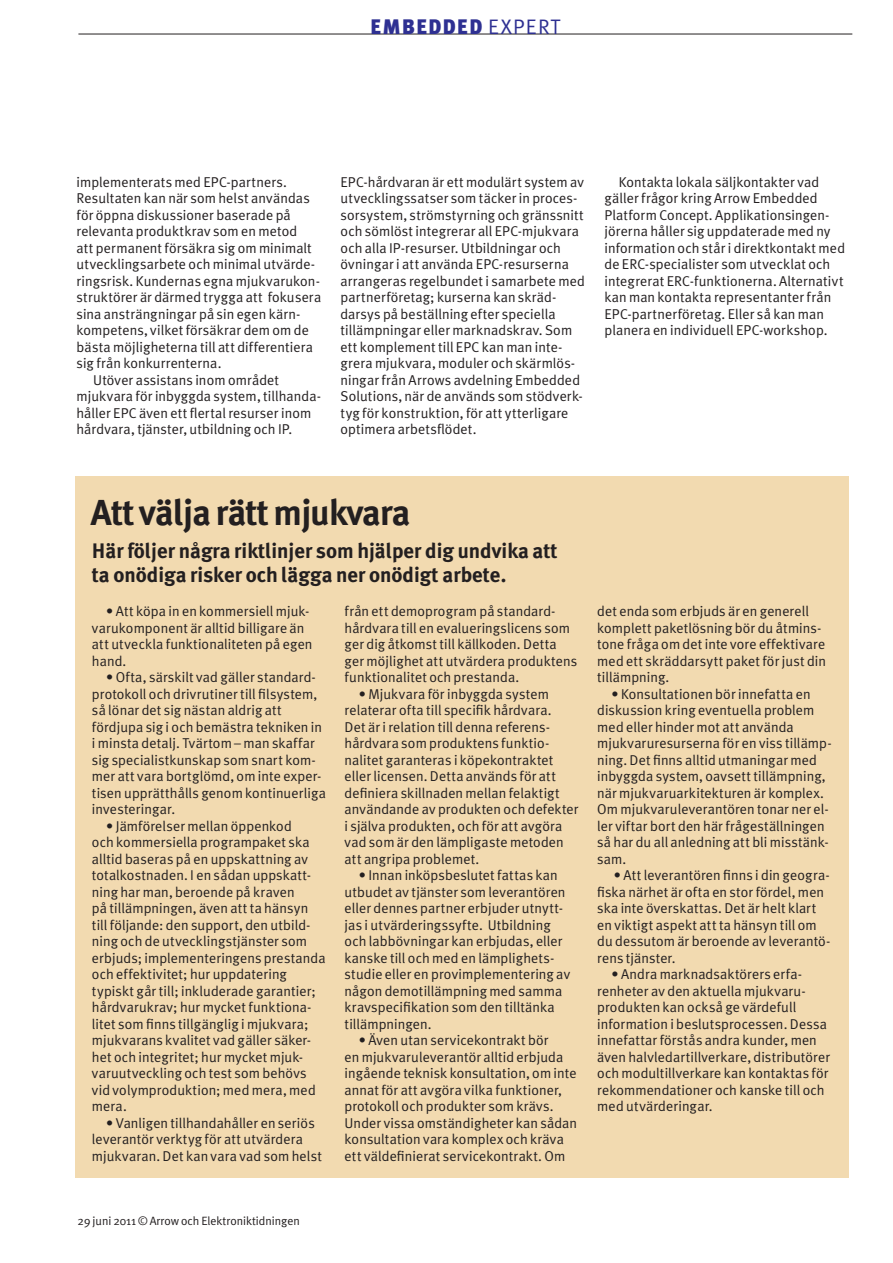
<style>
.page{position:relative;width:893px;height:1263px;background:#fff}
.page>*{position:absolute;margin:0;border:0;box-sizing:border-box;transform-origin:0 0}
.Mindre_Rubrik{font:700 36px "Meta Plus";letter-spacing:-.02em;color:#231f20}
.Stor_Ingress{font:700 21px "Meta Plus";color:#231f20}
.t1{font:900 21px "Meta Plus";letter-spacing:.05em;color:#2e3092}
.Expert_brödtext_med{font:14.25px/16.5px "Meta Plus Normal";letter-spacing:.005em;color:#231f20}
.t2{font:12px "Meta Plus Normal";color:#231f20}
.s1{font-family:"Meta Plus Normal";font-weight:400}
</style>
<div class="page">
<hr style="left:78px;top:34px;width:774px;height:1px;background:#231f20">
<div style="left:75px;top:476px;width:774px;height:702px;background:#f2dab0"></div>
<p class="t1" style="left:370px;top:14px;width:192px">EMBEDDED <span class="s1">EXPERT</span></p>
<p class="Expert_brödtext_med" style="left:77px;top:174px;width:246px">implementerats med EPC-partners.<br>Resultaten kan när som helst användas för öppna diskussioner baserade på relevanta produktkrav som en metod<br>att permanent försäkra sig om minimalt utvecklingsarbete och minimal utvärde&shy;ringsrisk. Kundernas egna mjukvarukon&shy;struktörer är därmed trygga att fokusera sina ansträngningar på sin egen kärn&shy;kompetens, vilket försäkrar dem om de bästa möjligheterna till att differentiera sig från konkurrenterna.</p>
<p class="Expert_brödtext_med" style="left:77px;top:372px;width:246px;text-indent:17px">Utöver assistans inom området mjukvara för inbyggda system, tillhanda&shy;håller EPC även ett flertal resurser inom hårdvara, tjänster, utbildning och IP.</p>
<p class="Expert_brödtext_med" style="left:340px;top:174px;width:246px">EPC-hårdvaran är ett modulärt system av utvecklingssatser som täcker in proces&shy;sorsystem, strömstyrning och gränssnitt och sömlöst integrerar all EPC-mjukvara och alla IP-resurser. Utbildningar och övningar i att använda EPC-resurserna arrangeras regelbundet i samarbete med partnerföretag; kurserna kan skräd&shy;darsys på beställning efter speciella tillämpningar eller marknadskrav. Som ett komplement till EPC kan man inte&shy;grera mjukvara, moduler och skärmlös&shy;ningar från Arrows avdelning Embedded Solutions, när de används som stödverk&shy;tyg för konstruktion, för att ytterligare optimera arbetsflödet.</p>
<p class="Expert_brödtext_med" style="left:604px;top:174px;width:242px;text-indent:14px">Kontakta lokala säljkontakter vad gäller frågor kring Arrow Embedded Platform Concept. Applikationsingen&shy;jörerna håller sig uppdaterade med ny information och står i direktkontakt med de ERC-specialister som utvecklat och integrerat ERC-funktionerna. Alternativt kan man kontakta representanter från EPC-partnerföretag. Eller så kan man planera en individuell EPC-workshop.</p>
<p class="Mindre_Rubrik" style="left:91px;top:491px;width:321px">Att välja rätt mjukvara</p>
<p class="Stor_Ingress" style="left:92px;top:539px;width:467px">Här följer några riktlinjer som hjälper dig undvika att</p>
<p class="Stor_Ingress" style="left:92px;top:563px;width:416px">ta onödiga risker och lägga ner onödigt arbete.</p>
<p class="Expert_brödtext_med" style="left:92px;top:603px;width:222px;text-indent:14px">• Att köpa in en kommersiell mjuk&shy;varukomponent är alltid billigare än att utveckla funktionaliteten på egen hand.</p>
<p class="Expert_brödtext_med" style="left:92px;top:669px;width:236px;text-indent:14px">• Ofta, särskilt vad gäller standard&shy;protokoll och drivrutiner till filsystem, så lönar det sig nästan aldrig att fördjupa sig i och bemästra tekniken in i minsta detalj. Tvärtom – man skaffar sig specialistkunskap som snart kom&shy;mer att vara bortglömd, om inte exper&shy;tisen upprätthålls genom kontinuerliga investeringar.</p>
<p class="Expert_brödtext_med" style="left:92px;top:817px;width:235px;text-indent:14px">• Jämförelser mellan öppenkod<br>och kommersiella programpaket ska alltid baseras på en uppskattning av totalkostnaden. I en sådan uppskatt&shy;ning har man, beroende på kraven<br>på tillämpningen, även att ta hänsyn till följande: den support, den utbild&shy;ning och de utvecklingstjänster som erbjuds; implementeringens prestanda och effektivitet; hur uppdatering typiskt går till; inkluderade garantier; hårdvarukrav; hur mycket funktiona&shy;litet som finns tillgänglig i mjukvara; mjukvarans kvalitet vad gäller säker&shy;het och integritet; hur mycket mjuk&shy;varuutveckling och test som behövs vid volymproduktion; med mera, med mera.</p>
<p class="Expert_brödtext_med" style="left:92px;top:1114px;width:232px;text-indent:14px">• Vanligen tillhandahåller en seriös leverantör verktyg för att utvärdera mjukvaran. Det kan vara vad som helst</p>
<p class="Expert_brödtext_med" style="left:345px;top:603px;width:234px">från ett demoprogram på standard&shy;hårdvara till en evalueringslicens som ger dig åtkomst till källkoden. Detta ger möjlighet att utvärdera produktens funktionalitet och prestanda.</p>
<p class="Expert_brödtext_med" style="left:345px;top:685px;width:236px;text-indent:14px">• Mjukvara för inbyggda system relaterar ofta till specifik hårdvara.<br>Det är i relation till denna referens&shy;hårdvara som produktens funktio&shy;nalitet garanteras i köpekontraktet eller licensen. Detta används för att definiera skillnaden mellan felaktigt användande av produkten och defekter i själva produkten, och för att avgöra vad som är den lämpligaste metoden att angripa problemet.</p>
<p class="Expert_brödtext_med" style="left:345px;top:867px;width:227px;text-indent:14px">• Innan inköpsbeslutet fattas kan utbudet av tjänster som leverantören eller dennes partner erbjuder utnytt&shy;jas i utvärderingssyfte. Utbildning och labbövningar kan erbjudas, eller kanske till och med en lämplighets&shy;studie eller en provimplementering av någon demotillämpning med samma kravspecifikation som den tilltänka tillämpningen.</p>
<p class="Expert_brödtext_med" style="left:345px;top:1032px;width:234px;text-indent:14px">• Även utan servicekontrakt bör<br>en mjukvaruleverantör alltid erbjuda ingående teknisk konsultation, om inte annat för att avgöra vilka funktioner, protokoll och produkter som krävs.<br>Under vissa omständigheter kan sådan konsultation vara komplex och kräva ett väldefinierat servicekontrakt. Om</p>
<p class="Expert_brödtext_med" style="left:597px;top:603px;width:230px">det enda som erbjuds är en generell komplett paketlösning bör du åtmins&shy;tone fråga om det inte vore effektivare med ett skräddarsytt paket för just din tillämpning.</p>
<p class="Expert_brödtext_med" style="left:597px;top:685px;width:236px;text-indent:14px">• Konsultationen bör innefatta en diskussion kring eventuella problem med eller hinder mot att använda mjukvaruresurserna för en viss tillämp&shy;ning. Det finns alltid utmaningar med inbyggda system, oavsett tillämpning, när mjukvaruarkitekturen är komplex.<br>Om mjukvaruleverantören tonar ner el&shy;ler viftar bort den här frågeställningen så har du all anledning att bli misstänk&shy;sam.</p>
<p class="Expert_brödtext_med" style="left:597px;top:867px;width:235px;text-indent:17px">• Att leverantören finns i din geogra&shy;fiska närhet är ofta en stor fördel, men ska inte överskattas. Det är helt klart en viktigt aspekt att ta hänsyn till om du dessutom är beroende av leverantö&shy;rens tjänster.</p>
<p class="Expert_brödtext_med" style="left:597px;top:966px;width:234px;text-indent:14px">• Andra marknadsaktörers erfa&shy;renheter av den aktuella mjukvaru&shy;produkten kan också ge värdefull information i beslutsprocessen. Dessa innefattar förstås andra kunder, men även halvledartillverkare, distributörer och modultillverkare kan kontaktas för rekommendationer och kanske till och med utvärderingar.</p>
<p class="t2" style="left:78px;top:1213px;width:224px">29 juni 2011 © Arrow och Elektroniktidningen</p>
</div>
